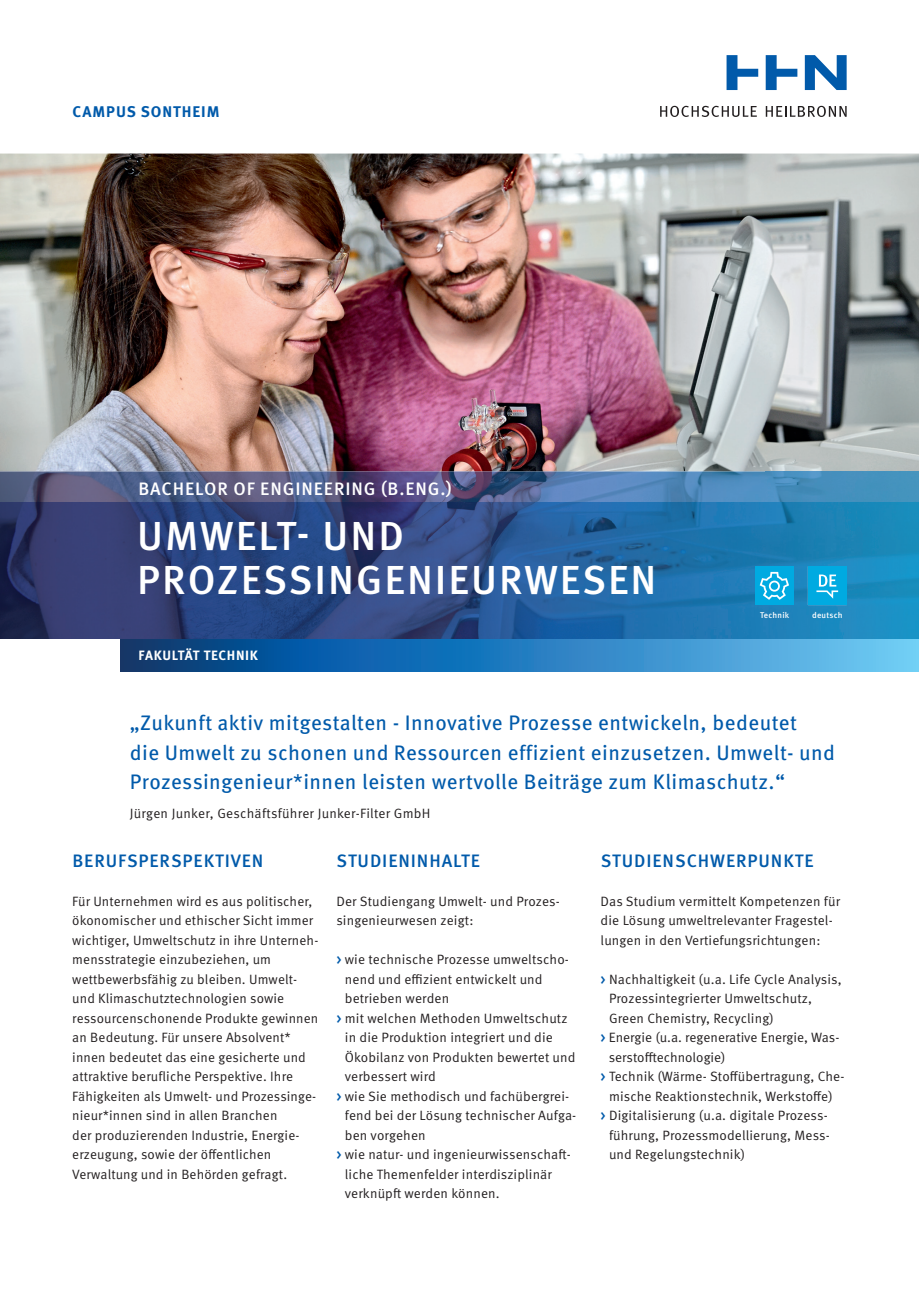
<style>
.page{position:relative;width:919px;height:1289px;background:#fff}
.page>*{position:absolute;margin:0;border:0;box-sizing:border-box;transform-origin:0 0}
.t1{font:500 40.5px/44.7px "Meta OT";letter-spacing:.05em;color:#fff}
.t2{font:21px/29.2px "Meta OT";letter-spacing:.02em;color:#015aaa}
.t3{font:500 18px "Meta OT";letter-spacing:.05em;color:#015aaa}
.t4{font:500 18px "Meta OT";letter-spacing:.05em;color:#fff}
.t5{font:700 15.45px "Meta OT";letter-spacing:.06em;color:#015aaa}
.t6{font:13.5px/19.5px "Meta OT Norm";letter-spacing:.01em;color:#231f20}
.t7{font:700 13.5px "Meta OT";letter-spacing:.05em;color:#fff}
.t8{font:500 8.4px "Meta OT";letter-spacing:.025em;color:#fff}
.s1{font-family:"Meta OT";font-weight:500;color:#015aaa}
</style>
<div class="page">
<img style="left:0;top:153px;width:918px;height:318px">
<svg style="left:660px;top:106px;width:96px;height:11px"></svg>
<svg style="left:765px;top:106px;width:81px;height:11px"></svg>
<svg style="left:726px;top:55px;width:120px;height:35px"></svg>
<img style="left:0;top:471px;width:765px;height:32px">
<img style="left:765px;top:471px;width:153px;height:32px">
<img style="left:0;top:503px;width:918px;height:136px">
<div style="left:807px;top:566px;width:39px;height:39px;background:#00aae1"></div>
<svg style="left:816px;top:574px;width:22px;height:24px"></svg>
<div style="left:755px;top:566px;width:38px;height:39px;background:#00aae1"></div>
<svg style="left:759px;top:572px;width:30px;height:28px"></svg>
<svg style="left:120px;top:639px;width:798px;height:32px;background:#2b7ebc"></svg>
<p class="t5" style="left:72px;top:102px;width:149px">CAMPUS SONTHEIM</p>
<h3 class="t4" style="left:138px;top:477px;width:315px">BACHELOR OF ENGINEERING (B.ENG.)</h3>
<h1 class="t1" style="left:137px;top:514px;width:520px">UMWELT- UND<br>PROZESSINGENIEURWESEN</h1>
<p class="t7" style="left:138px;top:647px;width:121px">FAKULTÄT TECHNIK</p>
<p class="t8" style="left:760px;top:610px;width:31px">Technik</p>
<p class="t8" style="left:812px;top:610px;width:32px">deutsch</p>
<h2 class="t2" style="left:130px;top:708px;width:706px">„Zukunft aktiv mitgestalten - Innovative Prozesse entwickeln, bedeutet<br>die Umwelt zu schonen und Ressourcen effizient einzusetzen. Umwelt- und<br>Prozessingenieur*innen leisten wertvolle Beiträge zum Klimaschutz.“</h2>
<p class="t6" style="left:130px;top:803px;width:302px">Jürgen Junker, Geschäftsführer Junker-Filter GmbH</p>
<h3 class="t3" style="left:72px;top:849px;width:192px">BERUFSPERSPEKTIVEN</h3>
<p class="t6" style="left:72px;top:891px;width:247px">Für Unternehmen wird es aus politischer, ökonomischer und ethischer Sicht immer wichtiger, Umweltschutz in ihre Unterneh&shy;mensstrategie einzubeziehen, um wettbewerbsfähig zu bleiben. Umwelt&shy;und Klimaschutztechnologien sowie ressourcenschonende Produkte gewinnen an Bedeutung. Für unsere Absolvent* innen bedeutet das eine gesicherte und attraktive berufliche Perspektive. Ihre Fähigkeiten als Umwelt- und Prozessinge&shy;nieur*innen sind in allen Branchen<br>der produzierenden Industrie, Energie&shy;erzeugung, sowie der öffentlichen Verwaltung und in Behörden gefragt.</p>
<h3 class="t3" style="left:336px;top:849px;width:145px">STUDIENINHALTE</h3>
<p class="t6" style="left:336px;top:891px;width:225px">Der Studiengang Umwelt- und Prozes&shy;singenieurwesen zeigt:</p>
<p class="t6" style="left:336px;top:949px;width:234px"><span class="s1">&gt;</span> wie technische Prozesse umweltscho-</p>
<p class="t6" style="left:345px;top:969px;width:199px">nend und effizient entwickelt und</p>
<p class="t6" style="left:345px;top:988px;width:106px">betrieben werden</p>
<p class="t6" style="left:336px;top:1008px;width:233px"><span class="s1">&gt;</span> mit welchen Methoden Umweltschutz</p>
<p class="t6" style="left:345px;top:1027px;width:210px">in die Produktion integriert und die</p>
<p class="t6" style="left:345px;top:1047px;width:232px">Ökobilanz von Produkten bewertet und</p>
<p class="t6" style="left:345px;top:1066px;width:92px">verbessert wird</p>
<p class="t6" style="left:336px;top:1086px;width:234px"><span class="s1">&gt;</span> wie Sie methodisch und fachübergrei-</p>
<p class="t6" style="left:345px;top:1105px;width:233px">fend bei der Lösung technischer Aufga-</p>
<p class="t6" style="left:345px;top:1125px;width:82px">ben vorgehen</p>
<p class="t6" style="left:336px;top:1144px;width:236px"><span class="s1">&gt;</span> wie natur- und ingenieurwissenschaft-</p>
<p class="t6" style="left:345px;top:1164px;width:208px">liche Themenfelder interdisziplinär</p>
<p class="t6" style="left:345px;top:1183px;width:156px">verknüpft werden können.</p>
<h3 class="t3" style="left:600px;top:849px;width:214px">STUDIENSCHWERPUNKTE</h3>
<p class="t6" style="left:600px;top:891px;width:241px">Das Studium vermittelt Kompetenzen für die Lösung umweltrelevanter Fragestel&shy;lungen in den Vertiefungsrichtungen:</p>
<p class="t6" style="left:600px;top:969px;width:242px"><span class="s1">&gt;</span> Nachhaltigkeit (u.a. Life Cycle Analysis,</p>
<p class="t6" style="left:609px;top:988px;width:205px">Prozessintegrierter Umweltschutz,</p>
<p class="t6" style="left:609px;top:1008px;width:166px">Green Chemistry, Recycling)</p>
<p class="t6" style="left:600px;top:1027px;width:240px"><span class="s1">&gt;</span> Energie (u.a. regenerative Energie, Was-</p>
<p class="t6" style="left:608px;top:1047px;width:118px">serstofftechnologie)</p>
<p class="t6" style="left:600px;top:1066px;width:245px"><span class="s1">&gt;</span> Technik (Wärme- Stoffübertragung, Che-</p>
<p class="t6" style="left:609px;top:1086px;width:225px">mische Reaktionstechnik, Werkstoffe)</p>
<p class="t6" style="left:600px;top:1105px;width:229px"><span class="s1">&gt;</span> Digitalisierung (u.a. digitale Prozess-</p>
<p class="t6" style="left:609px;top:1125px;width:222px">führung, Prozessmodellierung, Mess-</p>
<p class="t6" style="left:609px;top:1144px;width:138px">und Regelungstechnik)</p>
</div>
